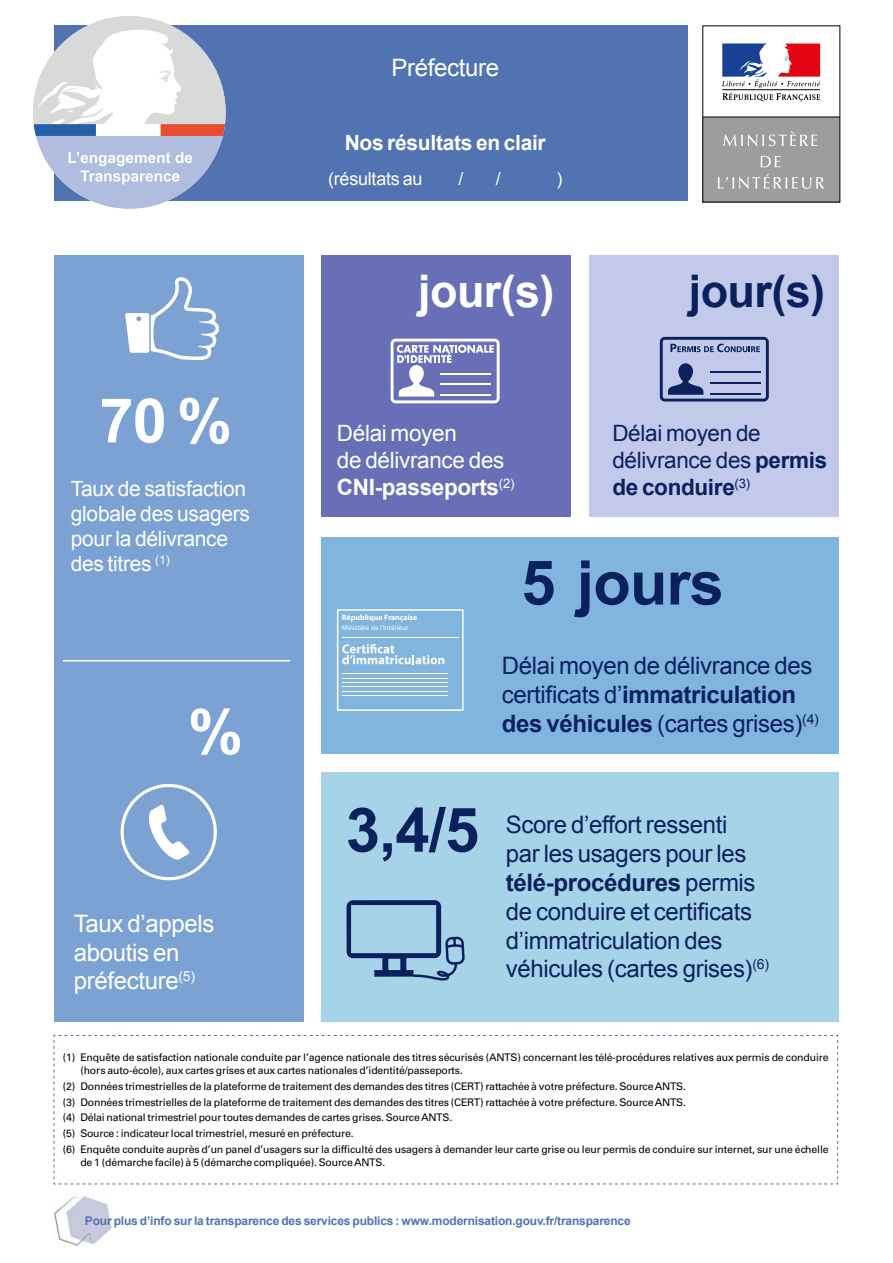
<style>
.page{position:relative;width:893px;height:1263px;background:#fff}
.page>*{position:absolute;margin:0;border:0;box-sizing:border-box;transform-origin:0 0}
.t1{font:700 61.5px "Arial";letter-spacing:-.015em;color:#0b215d}
.t2{font:700 61.5px "Arial";color:#fff}
.t3{font:700 45px "Arial";color:#fff}
.t4{font:700 45px "Arial";color:#0b215d}
.t5{font:24px/28.8px "Arial";letter-spacing:-.015em;color:#0b215d}
.t6{font:24px/28.8px "Arial";letter-spacing:-.015em;color:#fff}
.t7{font:22.5px/27px "Arial";letter-spacing:-.015em;color:#0b215d}
.t8{font:22.5px/27px "Arial";letter-spacing:-.015em;color:#fff}
.t9{font:21px/25.2px "Arial";letter-spacing:-.015em;color:#fff}
.t10{font:700 21px "Arial";letter-spacing:-.015em;color:#fff}
.t11{font:18px "Arial";letter-spacing:-.015em;color:#fff}
.t12{font:700 12px "Arial";letter-spacing:-.015em;color:#5173b2}
.t13{font:10.5px/15.8px "Univers LT Std";letter-spacing:-.015em;color:#000}
.t14{font:700 7.95px "Myriad Pro";color:#fff}
.t15{font:7.05px "Myriad Pro";color:#fff}
.s1{font-weight:700}
</style>
<div class="page">
<div style="left:54px;top:255px;width:249px;height:766px;background:#7ca2d3"></div>
<div style="left:322px;top:772px;width:517px;height:249px;background:#a6d3e8"></div>
<div style="left:322px;top:537px;width:517px;height:217px;background:#81b5dd"></div>
<div style="left:322px;top:255px;width:249px;height:262px;background:#686fb7"></div>
<div style="left:590px;top:255px;width:249px;height:262px;background:#c3c9eb"></div>
<div style="left:54px;top:26px;width:634px;height:175px;background:#5173b2"></div>
<svg style="left:33px;top:16px;width:193px;height:193px"></svg>
<hr style="left:63px;top:660px;width:227px;height:1px;background:#fff">
<img style="left:54px;top:1196px;width:58px;height:50px">
<svg style="left:53px;top:1035px;width:785px;height:150px"></svg>
<svg style="left:820px;top:43px;width:1px;height:34px"></svg>
<svg style="left:722px;top:43px;width:98px;height:58px"></svg>
<div style="left:703px;top:117px;width:137px;height:85px;background:#9d9d9c"></div>
<hr style="left:703px;top:117px;width:137px;height:1px;background:#000">
<svg style="left:723px;top:131px;width:94px;height:15px"></svg>
<svg style="left:761px;top:156px;width:19px;height:11px"></svg>
<svg style="left:718px;top:174px;width:106px;height:15px"></svg>
<svg style="left:391px;top:339px;width:109px;height:64px"></svg>
<hr style="left:342px;top:673px;width:106px;height:1px;background:#fff">
<hr style="left:342px;top:637px;width:117px;height:1px;background:#fff">
<hr style="left:342px;top:678px;width:106px;height:1px;background:#fff">
<hr style="left:342px;top:682px;width:106px;height:1px;background:#fff">
<hr style="left:342px;top:686px;width:106px;height:1px;background:#fff">
<hr style="left:342px;top:691px;width:106px;height:1px;background:#fff">
<hr style="left:342px;top:695px;width:106px;height:1px;background:#fff">
<svg style="left:342px;top:644px;width:102px;height:20px"></svg>
<div style="left:337px;top:609px;width:126px;height:102px;border:2px solid #fff"></div>
<svg style="left:660px;top:337px;width:109px;height:64px"></svg>
<svg style="left:125px;top:277px;width:94px;height:83px"></svg>
<div style="left:121px;top:784px;width:96px;height:96px;border:3px solid #fff;border-radius:50%"></div>
<svg style="left:149px;top:805px;width:40px;height:55px"></svg>
<svg style="left:346px;top:900px;width:119px;height:81px"></svg>
<h3 class="t6" style="left:391px;top:53px;width:109px">Préfecture</h3>
<h3 class="t10" style="left:345px;top:129px;width:203px">Nos résultats en clair</h3>
<h3 class="t11" style="left:328px;top:167px;width:96px">(résultats au</h3>
<h3 class="t11" style="left:458px;top:167px;width:7px">/</h3>
<h3 class="t11" style="left:496px;top:167px;width:7px">/</h3>
<h3 class="t11" style="left:556px;top:167px;width:7px">)</h3>
<h1 class="t2" style="left:99px;top:380px;width:134px">70 %</h1>
<h3 class="t9" style="left:71px;top:476px;width:181px">Taux de satisfaction globale des usagers pour la délivrance des titres <sup>(1)</sup></h3>
<h1 class="t2" style="left:188px;top:691px;width:56px">%</h1>
<h3 class="t6" style="left:74px;top:909px;width:142px">Taux d’appels aboutis en préfecture<sup>(5)</sup></h3>
<h2 class="t3" style="left:418px;top:262px;width:138px">jour(s)</h2>
<h2 class="t4" style="left:689px;top:262px;width:138px">jour(s)</h2>
<h3 class="t8" style="left:337px;top:420px;width:179px">Délai moyen<br>de délivrance des<br><span class="s1">CNI-passeports</span><sup>(2)</sup></h3>
<h3 class="t7" style="left:612px;top:420px;width:217px">Délai moyen de délivrance des <span class="s1">permis de conduire</span><sup>(3)</sup></h3>
<p class="t14" style="left:342px;top:612px;width:77px">République Française</p>
<p class="t15" style="left:342px;top:624px;width:68px">Ministère de l’Intérieur</p>
<h1 class="t1" style="left:521px;top:542px;width:204px">5 jours</h1>
<h3 class="t5" style="left:502px;top:652px;width:319px">Délai moyen de délivrance des certificats d’<span class="s1">immatriculation des véhicules</span> (cartes grises)<sup>(4)</sup></h3>
<h1 class="t1" style="left:346px;top:789px;width:135px">3,4/5</h1>
<h3 class="t5" style="left:506px;top:811px;width:265px">Score d’effort ressenti<br>par les usagers pour les <span class="s1">télé-procédures</span> permis de conduire et certificats d’immatriculation des véhicules (cartes grises)<sup>(6)</sup></h3>
<p class="t13" style="left:80px;top:1051px;width:750px;line-height:12.6px;text-indent:-17px">(1) Enquête de satisfaction nationale conduite par l’agence nationale des titres sécurisés (ANTS) concernant les télé-procédures relatives aux permis de conduire (hors auto-école), aux cartes grises et aux cartes nationales d’identité/passeports.</p>
<p class="t13" style="left:63px;top:1078px;width:767px">(2) Données trimestrielles de la plateforme de traitement des demandes des titres (CERT) rattachée à votre préfecture. Source ANTS.<br>(3) Données trimestrielles de la plateforme de traitement des demandes des titres (CERT) rattachée à votre préfecture. Source ANTS.<br>(4) Délai national trimestriel pour toutes demandes de cartes grises. Source ANTS.<br>(5) Source : indicateur local trimestriel, mesuré en préfecture.<br>(6) Enquête conduite auprès d’un panel d’usagers sur la difficulté des usagers à demander leur carte grise ou leur permis de conduire sur internet, sur une échelle</p>
<p class="t13" style="left:80px;top:1154px;width:306px">de 1 (démarche facile) à 5 (démarche compliquée). Source ANTS.</p>
<p class="t12" style="left:85px;top:1213px;width:547px">Pour plus d’info sur la transparence des services publics : www.modernisation.gouv.fr/transparence</p>
</div>
